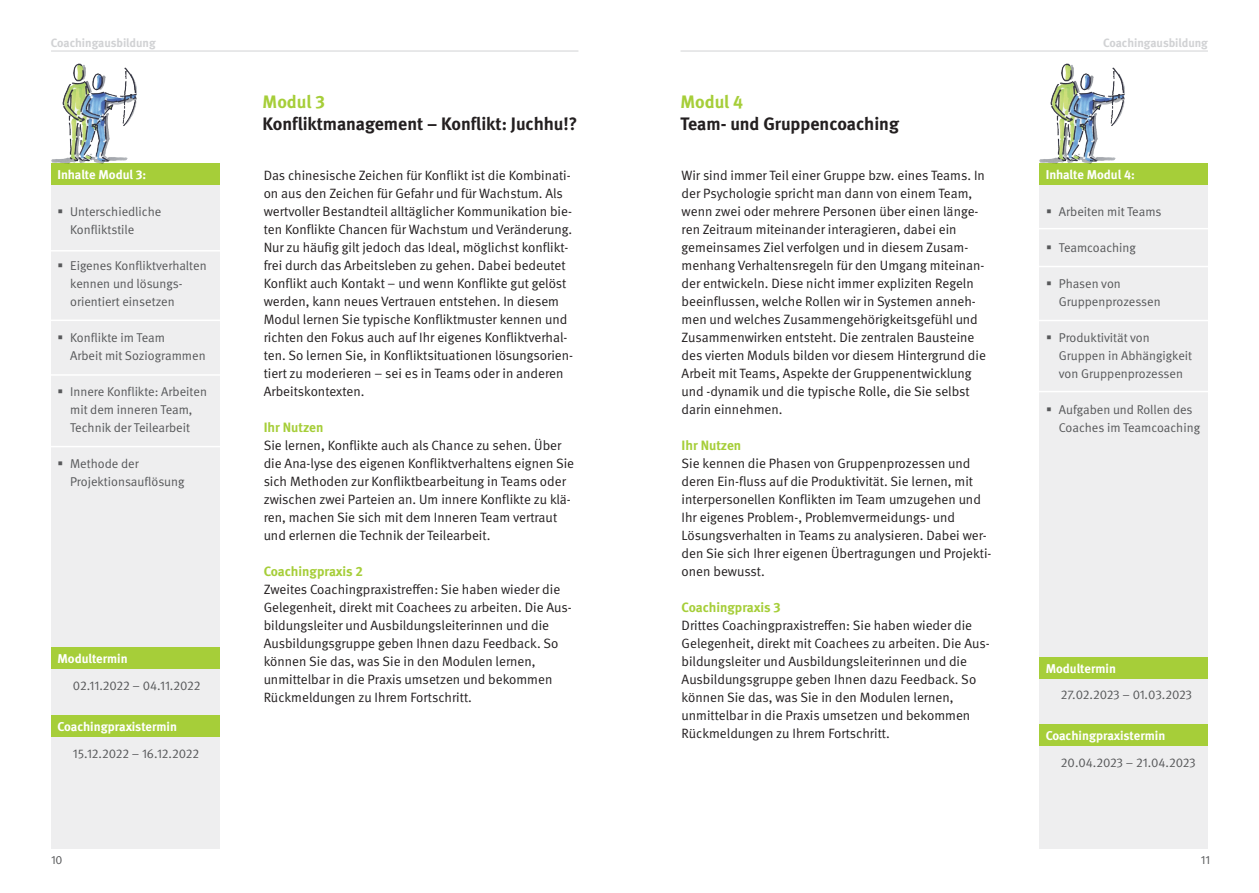
<style>
.page{position:relative;width:1259px;height:893px;background:#fff}
.page>*{position:absolute;margin:0;border:0;box-sizing:border-box;transform-origin:0 0}
.t1{font:700 18px "DGUV Meta";color:#231f20}
.t2{font:700 18px "DGUV Meta";color:#a6ce39}
.t3{font:13.5px/18px "DGUV Meta";color:#231f20}
.t4{font:700 13.5px "DGUV Meta";color:#a6ce39}
.t5{font:12.75px/18px "DGUV Meta";color:#57585a}
.t6{font:700 12.75px "DGUV Meta";color:#fff}
.t7{font:12.75px "DGUV Meta";letter-spacing:-.02em;color:#57585a}
.t8{font:700 12px "DGUV Meta";letter-spacing:-.005em;color:#d1d2d4}
.t9{font:12px "DGUV Meta";color:#57585a}
</style>
<div class="page">
<hr style="left:680px;top:51px;width:528px;height:1px;background:#d1d2d4">
<hr style="left:51px;top:51px;width:527px;height:1px;background:#d1d2d4">
<div style="left:51px;top:164px;width:169px;height:684px;background:#eeeeef"></div>
<div style="left:51px;top:164px;width:168px;height:21px;background:#a6ce39"></div>
<hr style="left:48px;top:250px;width:182px;height:2px;background:#fff">
<hr style="left:46px;top:320px;width:183px;height:1px;background:#fff">
<hr style="left:49px;top:374px;width:183px;height:2px;background:#fff">
<hr style="left:47px;top:446px;width:183px;height:1px;background:#fff">
<div style="left:51px;top:715px;width:168px;height:21px;background:#a6ce39"></div>
<div style="left:51px;top:647px;width:168px;height:21px;background:#a6ce39"></div>
<img style="left:51px;top:64px;width:86px;height:99px">
<div style="left:1039px;top:173px;width:168px;height:675px;background:#eeeeef"></div>
<div style="left:1039px;top:164px;width:168px;height:21px;background:#a6ce39"></div>
<hr style="left:1033px;top:228px;width:183px;height:1px;background:#fff">
<hr style="left:1035px;top:266px;width:183px;height:1px;background:#fff">
<hr style="left:1035px;top:320px;width:183px;height:1px;background:#fff">
<hr style="left:1035px;top:391px;width:183px;height:1px;background:#fff">
<div style="left:1039px;top:657px;width:168px;height:21px;background:#a6ce39"></div>
<div style="left:1039px;top:725px;width:168px;height:21px;background:#a6ce39"></div>
<img style="left:1039px;top:64px;width:86px;height:99px">
<p class="t8" style="left:51px;top:36px;width:106px">Coachingausbildung</p>
<p class="t8" style="left:1103px;top:36px;width:106px">Coachingausbildung</p>
<p class="t6" style="left:57px;top:167px;width:90px">Inhalte Modul 3:</p>
<p class="t5" style="left:70px;top:203px;width:93px">Unterschiedliche<br>Konfliktstile</p>
<p class="t5" style="left:70px;top:257px;width:138px">Eigenes Konfliktverhalten kennen und lösungs&shy;orientiert einsetzen</p>
<p class="t5" style="left:70px;top:329px;width:137px">Konflikte im Team<br>Arbeit mit Soziogrammen</p>
<p class="t5" style="left:70px;top:383px;width:138px">Innere Konflikte: Arbeiten mit dem inneren Team,<br>Technik der Teilearbeit</p>
<p class="t5" style="left:70px;top:455px;width:116px">Methode der<br>Projektionsauflösung</p>
<p class="t6" style="left:57px;top:651px;width:72px">Modultermin</p>
<p class="t5" style="left:73px;top:677px;width:129px">02.11.2022 – 04.11.2022</p>
<p class="t6" style="left:57px;top:719px;width:121px">Coachingpraxistermin</p>
<p class="t5" style="left:73px;top:745px;width:128px">15.12.2022 – 16.12.2022</p>
<p class="t9" style="left:51px;top:853px;width:13px">10</p>
<h1 class="t2" style="left:263px;top:91px;width:64px">Modul 3</h1>
<h1 class="t1" style="left:263px;top:113px;width:316px">Konfliktmanagement – Konflikt: Juchhu!?</h1>
<p class="t3" style="left:264px;top:167px;width:311px">Das chinesische Zeichen für Konflikt ist die Kombinati&shy;on aus den Zeichen für Gefahr und für Wachstum. Als wertvoller Bestandteil alltäglicher Kommunikation bie&shy;ten Konflikte Chancen für Wachstum und Veränderung.<br>Nur zu häufig gilt jedoch das Ideal, möglichst konflikt&shy;frei durch das Arbeitsleben zu gehen. Dabei bedeutet Konflikt auch Kontakt – und wenn Konflikte gut gelöst werden, kann neues Vertrauen entstehen. In diesem Modul lernen Sie typische Konfliktmuster kennen und richten den Fokus auch auf Ihr eigenes Konfliktverhal&shy;ten. So lernen Sie, in Konfliktsituationen lösungsorien&shy;tiert zu moderieren – sei es in Teams oder in anderen Arbeitskontexten.</p>
<p class="t4" style="left:264px;top:419px;width:61px">Ihr Nutzen</p>
<p class="t3" style="left:264px;top:437px;width:312px">Sie lernen, Konflikte auch als Chance zu sehen. Über die Ana-lyse des eigenen Konfliktverhaltens eignen Sie sich Methoden zur Konfliktbearbeitung in Teams oder zwischen zwei Parteien an. Um innere Konflikte zu klä&shy;ren, machen Sie sich mit dem Inneren Team vertraut und erlernen die Technik der Teilearbeit.</p>
<p class="t4" style="left:264px;top:563px;width:101px">Coachingpraxis 2</p>
<p class="t3" style="left:264px;top:581px;width:310px">Zweites Coachingpraxistreffen: Sie haben wieder die Gelegenheit, direkt mit Coachees zu arbeiten. Die Aus&shy;bildungsleiter und Ausbildungsleiterinnen und die Ausbildungsgruppe geben Ihnen dazu Feedback. So können Sie das, was Sie in den Modulen lernen, unmittelbar in die Praxis umsetzen und bekommen Rückmeldungen zu Ihrem Fortschritt.</p>
<h1 class="t2" style="left:680px;top:91px;width:64px">Modul 4</h1>
<h1 class="t1" style="left:680px;top:113px;width:220px">Team- und Gruppencoaching</h1>
<p class="t3" style="left:681px;top:167px;width:306px">Wir sind immer Teil einer Gruppe bzw. eines Teams. In der Psychologie spricht man dann von einem Team, wenn zwei oder mehrere Personen über einen länge&shy;ren Zeitraum miteinander interagieren, dabei ein gemeinsames Ziel verfolgen und in diesem Zusam&shy;menhang Verhaltensregeln für den Umgang miteinan&shy;der entwickeln. Diese nicht immer expliziten Regeln beeinflussen, welche Rollen wir in Systemen anneh&shy;men und welches Zusammengehörigkeitsgefühl und Zusammenwirken entsteht. Die zentralen Bausteine des vierten Moduls bilden vor diesem Hintergrund die Arbeit mit Teams, Aspekte der Gruppenentwicklung und -dynamik und die typische Rolle, die Sie selbst darin einnehmen.</p>
<p class="t4" style="left:681px;top:437px;width:61px">Ihr Nutzen</p>
<p class="t3" style="left:681px;top:455px;width:311px">Sie kennen die Phasen von Gruppenprozessen und deren Ein-fluss auf die Produktivität. Sie lernen, mit interpersonellen Konflikten im Team umzugehen und Ihr eigenes Problem-, Problemvermeidungs- und Lösungsverhalten in Teams zu analysieren. Dabei wer&shy;den Sie sich Ihrer eigenen Übertragungen und Projekti&shy;onen bewusst.</p>
<p class="t4" style="left:681px;top:599px;width:100px">Coachingpraxis 3</p>
<p class="t3" style="left:681px;top:617px;width:310px">Drittes Coachingpraxistreffen: Sie haben wieder die Gelegenheit, direkt mit Coachees zu arbeiten. Die Aus&shy;bildungsleiter und Ausbildungsleiterinnen und die Ausbildungsgruppe geben Ihnen dazu Feedback. So können Sie das, was Sie in den Modulen lernen, unmittelbar in die Praxis umsetzen und bekommen Rückmeldungen zu Ihrem Fortschritt.</p>
<p class="t6" style="left:1045px;top:167px;width:91px">Inhalte Modul 4:</p>
<p class="t5" style="left:1059px;top:203px;width:104px">Arbeiten mit Teams</p>
<p class="t5" style="left:1059px;top:239px;width:79px">Teamcoaching</p>
<p class="t5" style="left:1058px;top:275px;width:103px">Phasen von<br>Gruppenprozessen</p>
<p class="t5" style="left:1058px;top:329px;width:135px">Produktivität von<br>Gruppen in Abhängigkeit von Gruppenprozessen</p>
<p class="t5" style="left:1058px;top:401px;width:143px">Aufgaben und Rollen des<br>Coaches im Teamcoaching</p>
<p class="t6" style="left:1045px;top:661px;width:72px">Modultermin</p>
<p class="t7" style="left:1061px;top:687px;width:133px">27.02.2023 – 01.03.2023</p>
<p class="t6" style="left:1045px;top:728px;width:121px">Coachingpraxistermin</p>
<p class="t5" style="left:1061px;top:754px;width:136px">20.04.2023 – 21.04.2023</p>
<p class="t9" style="left:1200px;top:853px;width:11px">11</p>
</div>
